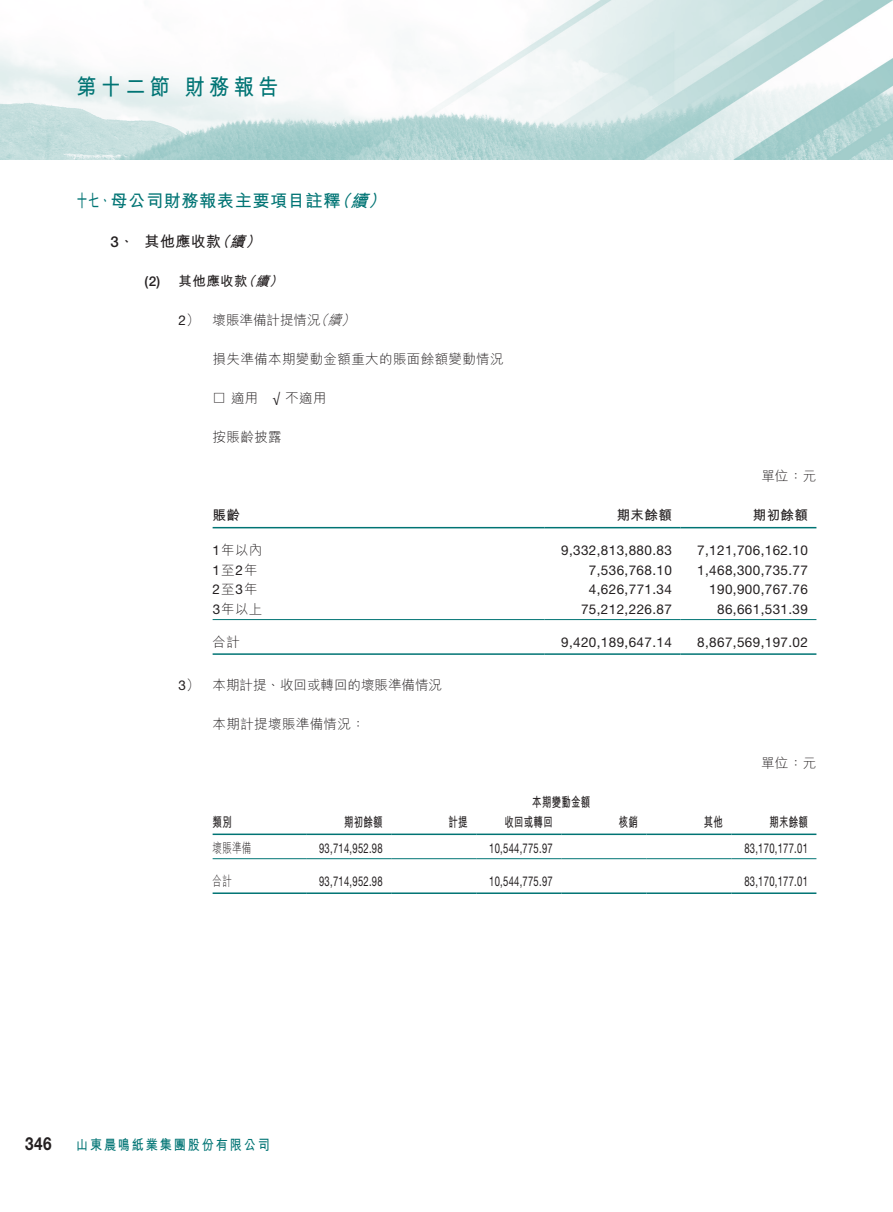
<style>
.page{position:relative;width:893px;height:1212px;background:#fff}
.page>*{position:absolute;margin:0;border:0;box-sizing:border-box;transform-origin:0 0}
.t1{font:700 22.5px "M Hei HK";letter-spacing:.21em;color:#007474;scale:.9 1}
.t2{font:700 18px "Helvetica Neue LT Std";color:#231f20;scale:.85 1}
.t3{font:700 17.25px "M Hei HK";letter-spacing:.03em;color:#007474;scale:.65 1}
.t4{font:700 15px "M Hei HK";letter-spacing:.03em;color:#231f20}
.t5{font:700 14.25px "M Hei HK";letter-spacing:.155em;color:#007474;scale:.85 1}
.t6{font:13.5px "Helvetica Neue LT Std";letter-spacing:.03em;color:#231f20}
.t7{font:13.5px "Helvetica Neue LT Std";letter-spacing:.03em;color:#231f20;scale:.7 1}
.t8{font:300 13.5px "M Hei HK";letter-spacing:.03em;color:#231f20}
.t9{font:300 13.5px "M Hei HK";color:#231f20}
.t10{font:700 13.5px "M Hei HK";letter-spacing:.03em;color:#231f20;scale:.7 1}
.t11{font:700 13.5px "M Hei HK";letter-spacing:.03em;color:#231f20}
.t12{font:300 13.5px "M Hei HK";letter-spacing:.03em;color:#231f20;scale:.7 1}
.s1{font-style:italic}
.s2{font-family:"Helvetica Neue LT Std";font-weight:500}
.s3{font-family:"Helvetica Neue LT Std";font-weight:400}
.s4{font-family:"M Hei HK";font-weight:300}
</style>
<div class="page">
<img style="left:0;top:0;width:893px;height:159px">
<hr style="left:213px;top:527px;width:331px;height:1px;background:#007474">
<hr style="left:544px;top:527px;width:136px;height:1px;background:#007474">
<hr style="left:680px;top:527px;width:136px;height:1px;background:#007474">
<hr style="left:213px;top:619px;width:331px;height:1px;background:#007474">
<hr style="left:544px;top:619px;width:136px;height:1px;background:#007474">
<hr style="left:680px;top:619px;width:136px;height:1px;background:#007474">
<hr style="left:213px;top:653px;width:331px;height:2px;background:#007474">
<hr style="left:544px;top:653px;width:136px;height:2px;background:#007474">
<hr style="left:680px;top:653px;width:136px;height:2px;background:#007474">
<hr style="left:213px;top:833px;width:93px;height:2px;background:#007474">
<hr style="left:306px;top:833px;width:85px;height:2px;background:#007474">
<hr style="left:391px;top:833px;width:85px;height:2px;background:#007474">
<hr style="left:476px;top:833px;width:85px;height:2px;background:#007474">
<hr style="left:561px;top:833px;width:85px;height:2px;background:#007474">
<hr style="left:646px;top:833px;width:85px;height:2px;background:#007474">
<hr style="left:731px;top:833px;width:85px;height:2px;background:#007474">
<hr style="left:213px;top:858px;width:93px;height:1px;background:#007474">
<hr style="left:306px;top:858px;width:85px;height:1px;background:#007474">
<hr style="left:391px;top:858px;width:85px;height:1px;background:#007474">
<hr style="left:476px;top:858px;width:85px;height:1px;background:#007474">
<hr style="left:561px;top:858px;width:85px;height:1px;background:#007474">
<hr style="left:646px;top:858px;width:85px;height:1px;background:#007474">
<hr style="left:731px;top:858px;width:85px;height:1px;background:#007474">
<hr style="left:213px;top:892px;width:93px;height:2px;background:#007474">
<hr style="left:306px;top:892px;width:85px;height:2px;background:#007474">
<hr style="left:391px;top:892px;width:85px;height:2px;background:#007474">
<hr style="left:476px;top:892px;width:85px;height:2px;background:#007474">
<hr style="left:561px;top:892px;width:85px;height:2px;background:#007474">
<hr style="left:646px;top:892px;width:85px;height:2px;background:#007474">
<hr style="left:731px;top:892px;width:85px;height:2px;background:#007474">
<h1 class="t1" style="left:76px;top:71px;width:226px">第十二節 財務報告</h1>
<p class="t3" style="left:77px;top:188px;width:486px">十七、母公司財務報表主要項目註釋<span class="s1">（續）</span></p>
<p class="t4" style="left:111px;top:231px;width:156px"><span class="s2">3</span>、 其他應收款<span class="s1">（續）</span></p>
<p class="t11" style="left:145px;top:271px;width:144px"><span class="s2">(2)</span> 其他應收款<span class="s1">（續）</span></p>
<p class="t9" style="left:179px;top:313px;width:181px"><span class="s3">2</span>） 壞賬準備計提情況<span class="s1">（續）</span></p>
<p class="t8" style="left:213px;top:352px;width:293px">損失準備本期變動金額重大的賬面餘額變動情況</p>
<p class="t8" style="left:213px;top:391px;width:115px">□ 適用 <span class="s3">√</span> 不適用</p>
<p class="t8" style="left:213px;top:430px;width:71px">按賬齡披露</p>
<p class="t8" style="left:761px;top:469px;width:57px">單位：元</p>
<p class="t11" style="left:213px;top:505px;width:29px">賬齡</p>
<p class="t11" style="left:617px;top:505px;width:57px">期末餘額</p>
<p class="t11" style="left:753px;top:505px;width:57px">期初餘額</p>
<p class="t8" style="left:213px;top:543px;width:51px"><span class="s3">1</span>年以內</p>
<p class="t6" style="left:561px;top:542px;width:112px">9,332,813,880.83</p>
<p class="t6" style="left:697px;top:542px;width:112px">7,121,706,162.10</p>
<p class="t6" style="left:213px;top:562px;width:46px">1<span class="s4">至</span>2<span class="s4">年</span></p>
<p class="t6" style="left:589px;top:562px;width:84px">7,536,768.10</p>
<p class="t6" style="left:697px;top:562px;width:112px">1,468,300,735.77</p>
<p class="t6" style="left:213px;top:581px;width:46px">2<span class="s4">至</span>3<span class="s4">年</span></p>
<p class="t6" style="left:589px;top:581px;width:84px">4,626,771.34</p>
<p class="t6" style="left:709px;top:581px;width:100px">190,900,767.76</p>
<p class="t8" style="left:213px;top:602px;width:51px"><span class="s3">3</span>年以上</p>
<p class="t6" style="left:581px;top:601px;width:92px">75,212,226.87</p>
<p class="t6" style="left:717px;top:601px;width:92px">86,661,531.39</p>
<p class="t8" style="left:213px;top:635px;width:29px">合計</p>
<p class="t6" style="left:561px;top:634px;width:112px">9,420,189,647.14</p>
<p class="t6" style="left:697px;top:634px;width:112px">8,867,569,197.02</p>
<p class="t9" style="left:179px;top:678px;width:265px"><span class="s3">3</span>） 本期計提、收回或轉回的壞賬準備情況</p>
<p class="t8" style="left:213px;top:717px;width:154px">本期計提壞賬準備情況：</p>
<p class="t8" style="left:761px;top:756px;width:57px">單位：元</p>
<p class="t10" style="left:213px;top:812px;width:29px">類別</p>
<p class="t10" style="left:344px;top:812px;width:57px">期初餘額</p>
<p class="t10" style="left:532px;top:793px;width:84px">本期變動金額</p>
<p class="t10" style="left:449px;top:812px;width:29px">計提</p>
<p class="t10" style="left:504px;top:812px;width:71px">收回或轉回</p>
<p class="t10" style="left:619px;top:812px;width:29px">核銷</p>
<p class="t10" style="left:704px;top:812px;width:29px">其他</p>
<p class="t10" style="left:769px;top:812px;width:57px">期末餘額</p>
<p class="t12" style="left:213px;top:841px;width:57px">壞賬準備</p>
<p class="t7" style="left:319px;top:840px;width:92px">93,714,952.98</p>
<p class="t7" style="left:489px;top:840px;width:92px">10,544,775.97</p>
<p class="t7" style="left:744px;top:840px;width:92px">83,170,177.01</p>
<p class="t12" style="left:213px;top:874px;width:29px">合計</p>
<p class="t7" style="left:319px;top:873px;width:92px">93,714,952.98</p>
<p class="t7" style="left:489px;top:873px;width:92px">10,544,775.97</p>
<p class="t7" style="left:744px;top:873px;width:92px">83,170,177.01</p>
<h2 class="t2" style="left:25px;top:1133px;width:33px">346</h2>
<p class="t5" style="left:76px;top:1135px;width:229px">山東晨鳴紙業集團股份有限公司</p>
</div>
